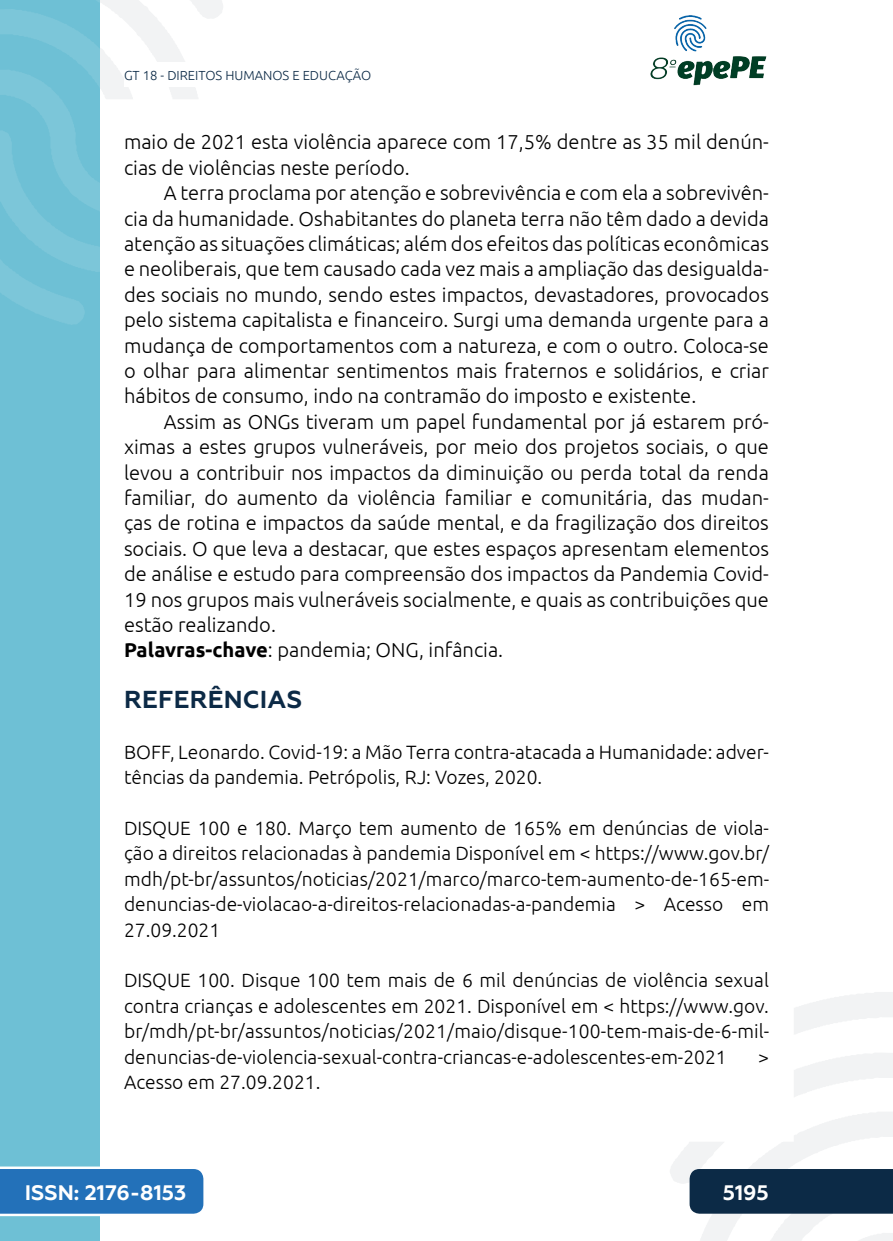
<style>
.page{position:relative;width:893px;height:1241px;background:#fff}
.page>*{position:absolute;margin:0;border:0;box-sizing:border-box;transform-origin:0 0}
._3_SUBTÍTULO{font:700 24.5px "Geometria";letter-spacing:.01em;color:#0c2a46}
.t1{font:700 21px "Geometria";color:#fff}
._5_CORPO{font:300 20.12px/25.4px "Ubuntu";color:#000;text-align:justify}
._4_RESUMO{font:300 20.12px "Ubuntu";color:#000}
._11_REFERENCIAS{font:300 19.25px/25.4px "Ubuntu";color:#000;text-align:justify}
.t2{font:300 13.12px "Ubuntu";color:#0c2a46}
.s1{font-weight:700}
</style>
<div class="page">
<svg style="left:670px;top:992px;width:223px;height:248px"></svg>
<svg style="left:99px;top:0;width:124px;height:324px"></svg>
<img style="left:650px;top:15px;width:117px;height:71px">
<div style="left:0;top:0;width:99px;height:1240px;background:#6ec0d5"></div>
<svg style="left:0;top:0;width:99px;height:325px"></svg>
<svg style="left:0;top:1166px;width:203px;height:49px;background:#367dbf"></svg>
<div style="left:690px;top:1168px;width:203px;height:45px;background:#0c2a46"></div>
<div style="left:124px;top:62px;width:516px;height:25px;background:#fff"></div>
<p class="t2" style="left:124px;top:67px;width:249px">GT 18 - DIREITOS HUMANOS E EDUCAÇÃO</p>
<p class="_5_CORPO" style="left:124px;top:129px;width:646px">maio de 2021 esta violência aparece com 17,5% dentre as 35 mil denún&shy;cias de violências neste período.</p>
<p class="_5_CORPO" style="left:124px;top:180px;width:646px;text-indent:40px">A terra proclama por atenção e sobrevivência e com ela a sobrevivên&shy;cia da humanidade. Oshabitantes do planeta terra não têm dado a devida atenção as situações climáticas; além dos efeitos das políticas econômicas e neoliberais, que tem causado cada vez mais a ampliação das desigualda&shy;des sociais no mundo, sendo estes impactos, devastadores, provocados pelo sistema capitalista e financeiro. Surgi uma demanda urgente para a mudança de comportamentos com a natureza, e com o outro. Coloca-se o olhar para alimentar sentimentos mais fraternos e solidários, e criar hábitos de consumo, indo na contramão do imposto e existente.</p>
<p class="_5_CORPO" style="left:124px;top:408px;width:646px;text-indent:40px">Assim as ONGs tiveram um papel fundamental por já estarem pró&shy;ximas a estes grupos vulneráveis, por meio dos projetos sociais, o que levou a contribuir nos impactos da diminuição ou perda total da renda familiar, do aumento da violência familiar e comunitária, das mudan&shy;ças de rotina e impactos da saúde mental, e da fragilização dos direitos sociais. O que leva a destacar, que estes espaços apresentam elementos de análise e estudo para compreensão dos impactos da Pandemia Covid-19 nos grupos mais vulneráveis socialmente, e quais as contribuições que estão realizando.</p>
<p class="_4_RESUMO" style="left:124px;top:638px;width:381px"><span class="s1">Palavras-chave</span>: pandemia; ONG, infância.</p>
<p class="_3_SUBTÍTULO" style="left:124px;top:685px;width:179px">REFERÊNCIAS</p>
<p class="_11_REFERENCIAS" style="left:124px;top:738px;width:646px">BOFF, Leonardo. Covid-19: a Mão Terra contra-atacada a Humanidade: adver&shy;tências da pandemia. Petrópolis, RJ: Vozes, 2020.</p>
<p class="_11_REFERENCIAS" style="left:124px;top:814px;width:647px">DISQUE 100 e 180. Março tem aumento de 165% em denúncias de viola&shy;ção a direitos relacionadas à pandemia Disponível em &lt; https://www.gov.br/ mdh/pt-br/assuntos/noticias/2021/marco/marco-tem-aumento-de-165-em&shy;denuncias-de-violacao-a-direitos-relacionadas-a-pandemia &gt; Acesso em 27.09.2021</p>
<p class="_11_REFERENCIAS" style="left:124px;top:967px;width:647px">DISQUE 100. Disque 100 tem mais de 6 mil denúncias de violência sexual contra crianças e adolescentes em 2021. Disponível em &lt; https://www.gov. br/mdh/pt-br/assuntos/noticias/2021/maio/disque-100-tem-mais-de-6-mil&shy;denuncias-de-violencia-sexual-contra-criancas-e-adolescentes-em-2021</p>
<p class="_11_REFERENCIAS" style="left:758px;top:1043px;width:12px">&gt;</p>
<p class="_11_REFERENCIAS" style="left:124px;top:1068px;width:198px">Acesso em 27.09.2021.</p>
<p class="t1" style="left:25px;top:1179px;width:163px">ISSN: 2176-8153</p>
<p class="t1" style="left:723px;top:1179px;width:48px">5195</p>
</div>
